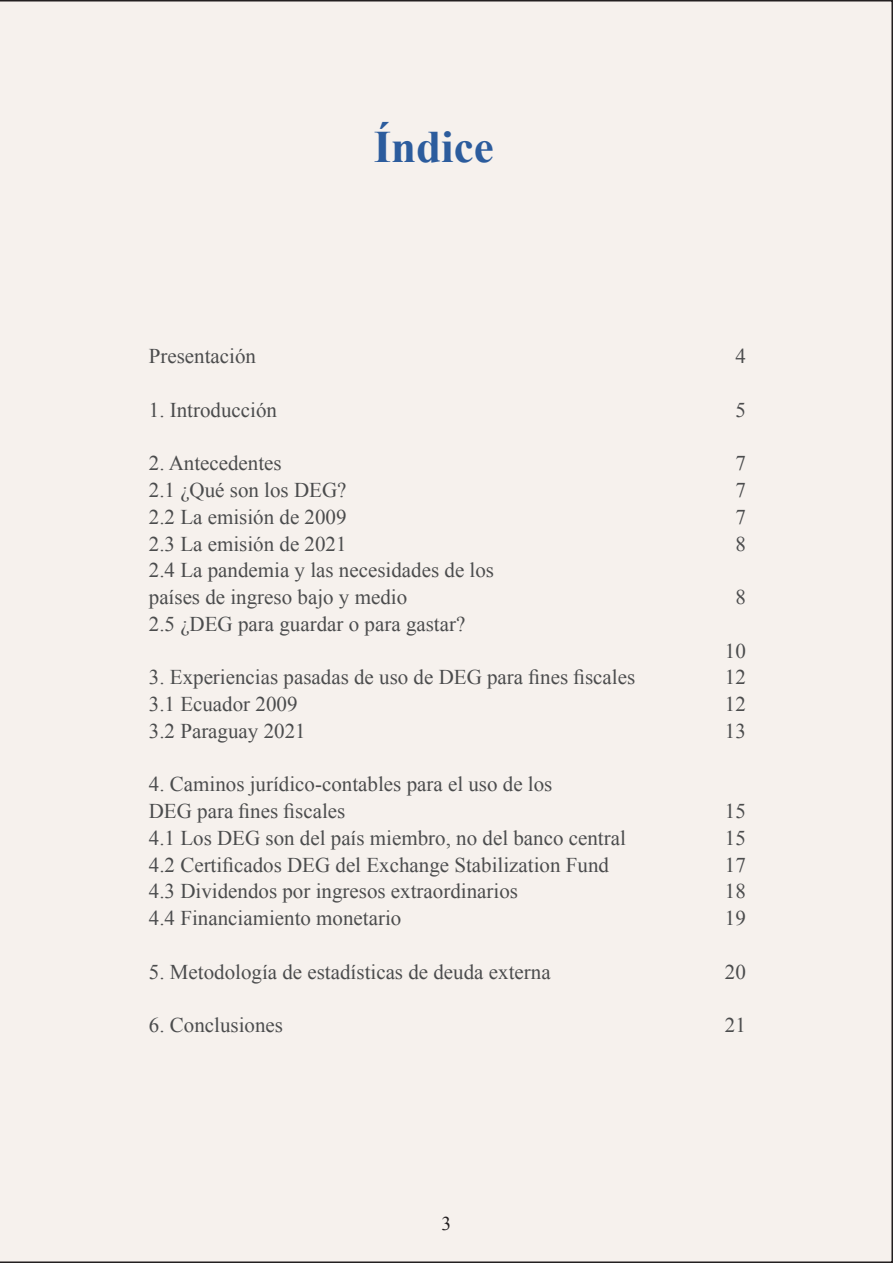
<style>
.page{position:relative;width:893px;height:1263px;background:#f6f1ed}
.page>*{position:absolute;margin:0;border:0;box-sizing:border-box;transform-origin:0 0}
.t1{font:700 45px "Times New Roman";color:#2c5c9d}
.t2{font:21px/26.7px "Times New Roman";color:#4b4c4d}
.t3{font:19.5px "Times New Roman";color:#231f20}
</style>
<div class="page">
<h1 class="t1" style="left:374px;top:115px;width:122px">Índice</h1>
<p class="t2" style="left:149px;top:342px;width:109px">Presentación</p>
<p class="t2" style="left:735px;top:342px;width:12px">4</p>
<p class="t2" style="left:149px;top:396px;width:130px">1. Introducción</p>
<p class="t2" style="left:735px;top:396px;width:12px">5</p>
<p class="t2" style="left:149px;top:449px;width:134px">2. Antecedentes</p>
<p class="t2" style="left:735px;top:449px;width:12px">7</p>
<p class="t2" style="left:149px;top:476px;width:199px">2.1 ¿Qué son los DEG?</p>
<p class="t2" style="left:735px;top:476px;width:12px">7</p>
<p class="t2" style="left:149px;top:503px;width:199px">2.2 La emisión de 2009</p>
<p class="t2" style="left:735px;top:503px;width:12px">7</p>
<p class="t2" style="left:149px;top:529px;width:199px">2.3 La emisión de 2021</p>
<p class="t2" style="left:735px;top:529px;width:12px">8</p>
<p class="t2" style="left:149px;top:556px;width:347px">2.4 La pandemia y las necesidades de los países de ingreso bajo y medio</p>
<p class="t2" style="left:735px;top:583px;width:12px">8</p>
<p class="t2" style="left:149px;top:610px;width:318px">2.5 ¿DEG para guardar o para gastar?</p>
<p class="t2" style="left:725px;top:636px;width:22px">10</p>
<p class="t2" style="left:149px;top:663px;width:488px">3. Experiencias pasadas de uso de DEG para fines fiscales</p>
<p class="t2" style="left:725px;top:663px;width:22px">12</p>
<p class="t2" style="left:149px;top:690px;width:150px">3.1 Ecuador 2009</p>
<p class="t2" style="left:725px;top:690px;width:22px">12</p>
<p class="t2" style="left:149px;top:717px;width:158px">3.2 Paraguay 2021</p>
<p class="t2" style="left:725px;top:717px;width:22px">13</p>
<p class="t2" style="left:149px;top:770px;width:405px">4. Caminos jurídico-contables para el uso de los<br>DEG para fines fiscales</p>
<p class="t2" style="left:725px;top:797px;width:22px">15</p>
<p class="t2" style="left:149px;top:824px;width:479px">4.1 Los DEG son del país miembro, no del banco central</p>
<p class="t2" style="left:725px;top:824px;width:22px">15</p>
<p class="t2" style="left:149px;top:850px;width:462px">4.2 Certificados DEG del Exchange Stabilization Fund</p>
<p class="t2" style="left:725px;top:850px;width:22px">17</p>
<p class="t2" style="left:149px;top:877px;width:371px">4.3 Dividendos por ingresos extraordinarios</p>
<p class="t2" style="left:725px;top:877px;width:22px">18</p>
<p class="t2" style="left:149px;top:904px;width:254px">4.4 Financiamiento monetario</p>
<p class="t2" style="left:725px;top:904px;width:22px">19</p>
<p class="t2" style="left:149px;top:957px;width:403px">5. Metodología de estadísticas de deuda externa</p>
<p class="t2" style="left:725px;top:957px;width:22px">20</p>
<p class="t2" style="left:149px;top:1011px;width:136px">6. Conclusiones</p>
<p class="t2" style="left:725px;top:1011px;width:22px">21</p>
<p class="t3" style="left:442px;top:1209px;width:11px">3</p>
</div>
